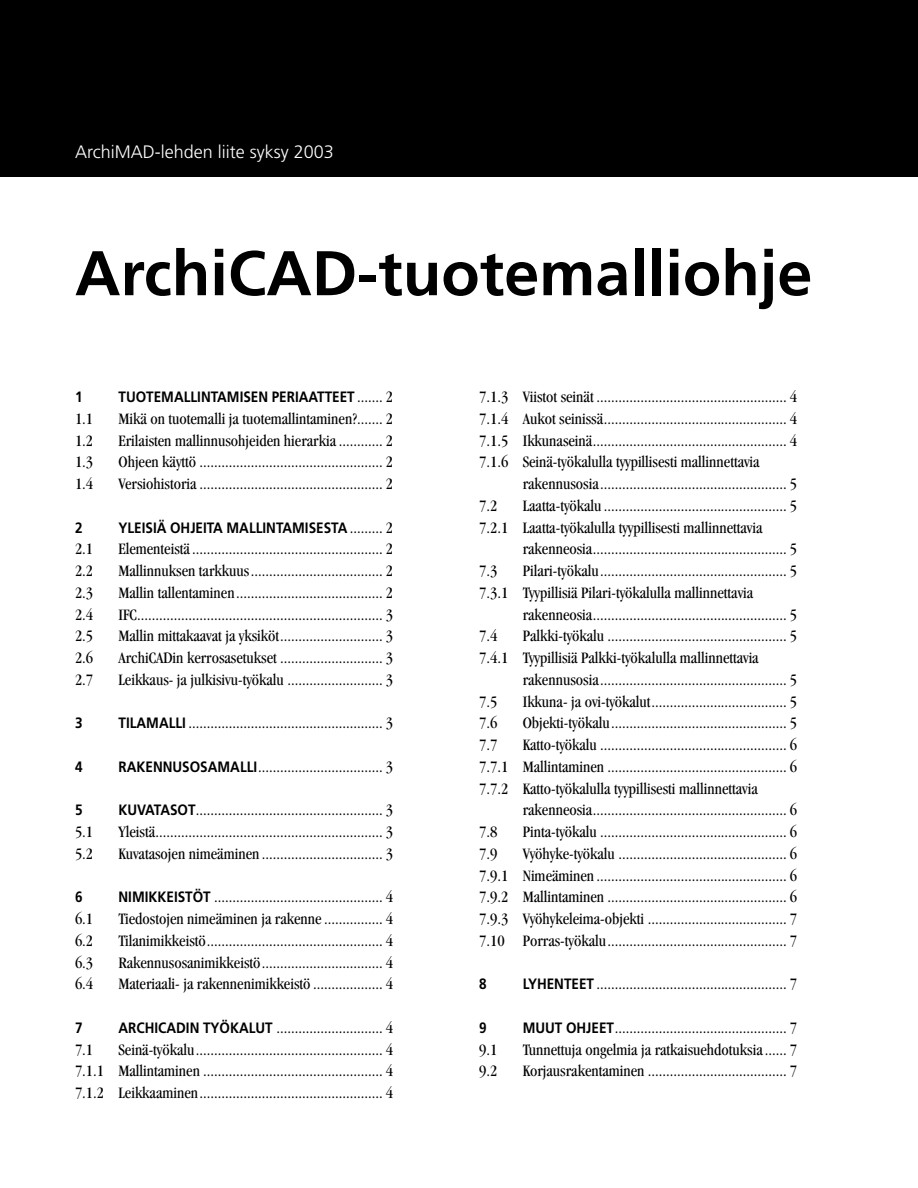
<style>
.page{position:relative;width:918px;height:1188px;background:#fff}
.page>*{position:absolute;margin:0;border:0;box-sizing:border-box;transform-origin:0 0}
.t1{font:700 63px "Frutiger";color:#000}
.t2{font:300 18px "Frutiger";color:#fff}
.sislu_perus{font:condensed 16.5px "Garamond";color:#000}
.sislu_ots{font:condensed 16.5px "Garamond";color:#000}
.sislu_ots-2{font:700 15px "Frutiger";color:#000;scale:.9 1}
.s1{font-family:"Garamond";font-weight:400;font-stretch:condensed;font-size:16.5px}
.s2{font-family:"Frutiger";font-weight:700;font-stretch:normal;font-size:15px}
</style>
<div class="page">
<div style="left:0;top:0;width:918px;height:177px;background:#000"></div>
<p class="t2" style="left:75px;top:142px;width:260px">ArchiMAD-lehden liite syksy 2003</p>
<p class="t1" style="left:75px;top:236px;width:739px">ArchiCAD-tuotemalliohje</p>
<p class="sislu_ots-2" style="left:75px;top:388px;width:10px">1</p>
<p class="sislu_ots-2" style="left:118px;top:388px;width:307px">TUOTEMALLINTAMISEN PERIAATTEET <span class="s1">....... 2</span></p>
<p class="sislu_perus" style="left:75px;top:409px;width:20px">1.1</p>
<p class="sislu_perus" style="left:118px;top:409px;width:276px">Mikä on tuotemalli ja tuotemallintaminen?....... 2</p>
<p class="sislu_perus" style="left:75px;top:431px;width:20px">1.2</p>
<p class="sislu_perus" style="left:118px;top:431px;width:276px">Erilaisten mallinnusohjeiden hierarkia............ 2</p>
<p class="sislu_perus" style="left:75px;top:453px;width:20px">1.3</p>
<p class="sislu_perus" style="left:118px;top:453px;width:276px">Ohjeen käyttö .................................................. 2</p>
<p class="sislu_perus" style="left:75px;top:475px;width:20px">1.4</p>
<p class="sislu_perus" style="left:118px;top:475px;width:276px">Versiohistoria .................................................. 2</p>
<p class="sislu_ots-2" style="left:75px;top:518px;width:10px">2</p>
<p class="sislu_ots-2" style="left:118px;top:518px;width:307px">YLEISIÄ OHJEITA MALLINTAMISESTA <span class="s1">......... 2</span></p>
<p class="sislu_perus" style="left:75px;top:540px;width:20px">2.1</p>
<p class="sislu_perus" style="left:118px;top:540px;width:276px">Elementeistä.................................................... 2</p>
<p class="sislu_perus" style="left:75px;top:562px;width:20px">2.2</p>
<p class="sislu_perus" style="left:118px;top:562px;width:276px">Mallinnuksen tarkkuus.................................... 2</p>
<p class="sislu_perus" style="left:75px;top:583px;width:20px">2.3</p>
<p class="sislu_perus" style="left:118px;top:583px;width:276px">Mallin tallentaminen........................................ 2</p>
<p class="sislu_perus" style="left:75px;top:605px;width:20px">2.4</p>
<p class="sislu_perus" style="left:118px;top:605px;width:276px">IFC................................................................... 3</p>
<p class="sislu_perus" style="left:75px;top:627px;width:20px">2.5</p>
<p class="sislu_perus" style="left:118px;top:627px;width:276px">Mallin mittakaavat ja yksiköt............................ 3</p>
<p class="sislu_perus" style="left:75px;top:649px;width:20px">2.6</p>
<p class="sislu_perus" style="left:118px;top:649px;width:276px">ArchiCADin kerrosasetukset ............................ 3</p>
<p class="sislu_perus" style="left:75px;top:670px;width:20px">2.7</p>
<p class="sislu_perus" style="left:118px;top:670px;width:276px">Leikkaus- ja julkisivu-työkalu .......................... 3</p>
<p class="sislu_ots-2" style="left:75px;top:714px;width:10px">3</p>
<p class="sislu_ots" style="left:118px;top:714px;width:276px"><span class="s2">TILAMALLI</span> ..................................................... 3</p>
<p class="sislu_ots-2" style="left:75px;top:758px;width:10px">4</p>
<p class="sislu_ots" style="left:118px;top:757px;width:276px"><span class="s2">RAKENNUSOSAMALLI</span>.................................. 3</p>
<p class="sislu_ots-2" style="left:75px;top:801px;width:10px">5</p>
<p class="sislu_ots" style="left:118px;top:801px;width:276px"><span class="s2">KUVATASOT</span>................................................... 3</p>
<p class="sislu_perus" style="left:75px;top:823px;width:20px">5.1</p>
<p class="sislu_perus" style="left:118px;top:823px;width:276px">Yleistä.............................................................. 3</p>
<p class="sislu_perus" style="left:75px;top:844px;width:20px">5.2</p>
<p class="sislu_perus" style="left:118px;top:844px;width:276px">Kuvatasojen nimeäminen ................................. 3</p>
<p class="sislu_ots-2" style="left:75px;top:888px;width:10px">6</p>
<p class="sislu_ots" style="left:118px;top:888px;width:276px"><span class="s2">NIMIKKEISTÖT</span> .............................................. 4</p>
<p class="sislu_perus" style="left:75px;top:910px;width:20px">6.1</p>
<p class="sislu_perus" style="left:118px;top:910px;width:276px">Tiedostojen nimeäminen ja rakenne................ 4</p>
<p class="sislu_perus" style="left:75px;top:931px;width:20px">6.2</p>
<p class="sislu_perus" style="left:118px;top:931px;width:276px">Tilanimikkeistö................................................ 4</p>
<p class="sislu_perus" style="left:75px;top:953px;width:20px">6.3</p>
<p class="sislu_perus" style="left:118px;top:953px;width:276px">Rakennusosanimikkeistö................................. 4</p>
<p class="sislu_perus" style="left:75px;top:975px;width:20px">6.4</p>
<p class="sislu_perus" style="left:118px;top:975px;width:276px">Materiaali- ja rakennenimikkeistö ................... 4</p>
<p class="sislu_ots-2" style="left:75px;top:1019px;width:10px">7</p>
<p class="sislu_ots" style="left:118px;top:1018px;width:276px"><span class="s2">ARCHICADIN TYÖKALUT</span> ............................. 4</p>
<p class="sislu_perus" style="left:75px;top:1040px;width:20px">7.1</p>
<p class="sislu_perus" style="left:118px;top:1040px;width:276px">Seinä-työkalu................................................... 4</p>
<p class="sislu_perus" style="left:75px;top:1062px;width:320px">7.1.1 Mallintaminen ................................................. 4</p>
<p class="sislu_perus" style="left:75px;top:1084px;width:320px">7.1.2 Leikkaaminen.................................................. 4</p>
<p class="sislu_perus" style="left:479px;top:388px;width:320px">7.1.3 Viistot seinät .................................................... 4</p>
<p class="sislu_perus" style="left:479px;top:409px;width:320px">7.1.4 Aukot seinissä.................................................. 4</p>
<p class="sislu_perus" style="left:479px;top:431px;width:320px">7.1.5 Ikkunaseinä..................................................... 4</p>
<p class="sislu_perus" style="left:479px;top:453px;width:282px">7.1.6 Seinä-työkalulla tyypillisesti mallinnettavia</p>
<p class="sislu_perus" style="left:523px;top:475px;width:276px">rakennusosia................................................... 5</p>
<p class="sislu_perus" style="left:479px;top:496px;width:20px">7.2</p>
<p class="sislu_perus" style="left:523px;top:496px;width:276px">Laatta-työkalu .................................................. 5</p>
<p class="sislu_perus" style="left:479px;top:518px;width:285px">7.2.1 Laatta-työkalulla tyypillisesti mallinnettavia</p>
<p class="sislu_perus" style="left:523px;top:540px;width:276px">rakenneosia..................................................... 5</p>
<p class="sislu_perus" style="left:479px;top:562px;width:20px">7.3</p>
<p class="sislu_perus" style="left:523px;top:562px;width:276px">Pilari-työkalu................................................... 5</p>
<p class="sislu_perus" style="left:479px;top:583px;width:276px">7.3.1 Tyypillisiä Pilari-työkalulla mallinnettavia</p>
<p class="sislu_perus" style="left:523px;top:605px;width:276px">rakenneosia..................................................... 5</p>
<p class="sislu_perus" style="left:479px;top:627px;width:20px">7.4</p>
<p class="sislu_perus" style="left:523px;top:627px;width:276px">Palkki-työkalu ................................................. 5</p>
<p class="sislu_perus" style="left:479px;top:649px;width:281px">7.4.1 Tyypillisiä Palkki-työkalulla mallinnettavia</p>
<p class="sislu_perus" style="left:523px;top:670px;width:276px">rakennusosia................................................... 5</p>
<p class="sislu_perus" style="left:479px;top:692px;width:20px">7.5</p>
<p class="sislu_perus" style="left:523px;top:692px;width:276px">Ikkuna- ja ovi-työkalut..................................... 5</p>
<p class="sislu_perus" style="left:479px;top:714px;width:20px">7.6</p>
<p class="sislu_perus" style="left:523px;top:714px;width:276px">Objekti-työkalu................................................ 5</p>
<p class="sislu_perus" style="left:479px;top:736px;width:20px">7.7</p>
<p class="sislu_perus" style="left:523px;top:736px;width:276px">Katto-työkalu ................................................... 6</p>
<p class="sislu_perus" style="left:479px;top:757px;width:320px">7.7.1 Mallintaminen ................................................. 6</p>
<p class="sislu_perus" style="left:479px;top:779px;width:280px">7.7.2 Katto-työkalulla tyypillisesti mallinnettavia</p>
<p class="sislu_perus" style="left:523px;top:801px;width:276px">rakenneosia..................................................... 6</p>
<p class="sislu_perus" style="left:479px;top:823px;width:20px">7.8</p>
<p class="sislu_perus" style="left:523px;top:823px;width:276px">Pinta-työkalu ................................................... 6</p>
<p class="sislu_perus" style="left:479px;top:844px;width:20px">7.9</p>
<p class="sislu_perus" style="left:523px;top:844px;width:276px">Vyöhyke-työkalu .............................................. 6</p>
<p class="sislu_perus" style="left:479px;top:866px;width:320px">7.9.1 Nimeäminen .................................................... 6</p>
<p class="sislu_perus" style="left:479px;top:888px;width:320px">7.9.2 Mallintaminen ................................................. 6</p>
<p class="sislu_perus" style="left:479px;top:910px;width:320px">7.9.3 Vyöhykeleima-objekti ...................................... 7</p>
<p class="sislu_perus" style="left:479px;top:931px;width:320px">7.10 Porras-työkalu................................................. 7</p>
<p class="sislu_ots-2" style="left:479px;top:975px;width:10px">8</p>
<p class="sislu_ots" style="left:523px;top:975px;width:276px"><span class="s2">LYHENTEET</span> .................................................... 7</p>
<p class="sislu_ots-2" style="left:479px;top:1019px;width:10px">9</p>
<p class="sislu_ots" style="left:523px;top:1018px;width:276px"><span class="s2">MUUT OHJEET</span>............................................... 7</p>
<p class="sislu_perus" style="left:479px;top:1040px;width:20px">9.1</p>
<p class="sislu_perus" style="left:523px;top:1040px;width:276px">Tunnettuja ongelmia ja ratkaisuehdotuksia...... 7</p>
<p class="sislu_perus" style="left:479px;top:1062px;width:20px">9.2</p>
<p class="sislu_perus" style="left:523px;top:1062px;width:276px">Korjausrakentaminen ...................................... 7</p>
</div>
